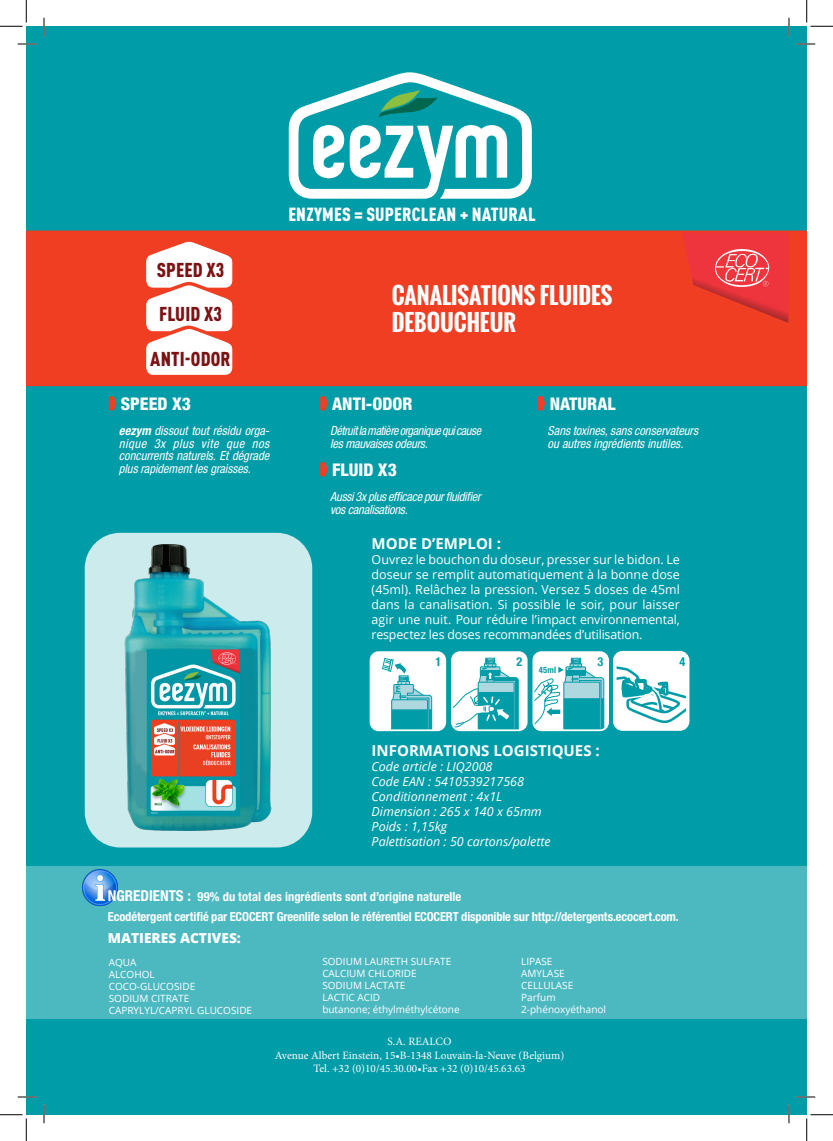
<style>
.page{position:relative;width:833px;height:1141px;background:#fff}
.page>*{position:absolute;margin:0;border:0;box-sizing:border-box;transform-origin:0 0}
.t1{font:700 22.5px/27px "Oswald";color:#fff}
.t2{font:900 condensed 19.75px "DIN Pro";letter-spacing:.01em;color:#7b1214}
.t3{font:900 condensed 18.75px "DIN Pro";letter-spacing:.01em;color:#fff}
.t4{font:800 condensed 17.5px "Helvetica Neue LT Std";color:#fff}
.t5{font:700 15px "Open Sans";color:#fff}
.t6{font:800 13.75px "Open Sans";color:#fff}
.t7{font:12.5px/15px "Open Sans";letter-spacing:-.015em;color:#fff;text-align:justify}
.t8{font:italic condensed 12.5px/12.5px "Helvetica Neue LT Std";letter-spacing:-.015em;color:#fff}
.t9{font:700 condensed 12.5px "Helvetica Neue LT Std";letter-spacing:-.01em;color:#fff}
.t10{font:italic 12.5px "Open Sans";color:#fff}
.t11{font:700 condensed 12.38px "Helvetica Neue LT Std";color:#009ca7}
.t12{font:11.25px "Minion Pro";color:#fff}
.t13{font:10px "Open Sans";color:#fff}
.t14{font:700 condensed 8.75px "Helvetica Neue LT Std";color:#009ca7}
.s1{font-weight:700}
.s2{font-size:15px}
</style>
<div class="page">
<div style="left:26px;top:26px;width:780px;height:1088px;background:#009ca7"></div>
<div style="left:26px;top:865px;width:780px;height:153px;background:#4cb9c1"></div>
<div style="left:26px;top:230px;width:780px;height:156px;background:#ef3e22"></div>
<img style="left:82px;top:869px;width:36px;height:36px">
<div style="left:85px;top:532px;width:227px;height:315px;background:#ccebed;border-radius:35px"></div>
<img style="left:124px;top:544px;width:148px;height:287px">
<div style="left:370px;top:652px;width:75px;height:78px;background:#fff;border-radius:8px"></div>
<svg style="left:382px;top:657px;width:50px;height:71px"></svg>
<div style="left:369px;top:651px;width:77px;height:80px;border:2px solid #fff;border-radius:8px"></div>
<div style="left:451px;top:652px;width:75px;height:78px;background:#fff;border-radius:8px"></div>
<svg style="left:454px;top:658px;width:64px;height:70px"></svg>
<div style="left:451px;top:651px;width:76px;height:80px;border:2px solid #fff;border-radius:8px"></div>
<div style="left:533px;top:652px;width:74px;height:78px;background:linear-gradient(to right,#fff,#fff);border-radius:8px"></div>
<svg style="left:535px;top:658px;width:69px;height:70px"></svg>
<div style="left:532px;top:651px;width:76px;height:80px;border:2px solid #fff;border-radius:8px"></div>
<svg style="left:617px;top:656px;width:67px;height:69px"></svg>
<div style="left:612px;top:651px;width:77px;height:79px;border:4px solid #fff;border-radius:8px"></div>
<svg style="left:288px;top:72px;width:243px;height:127px"></svg>
<svg style="left:681px;top:232px;width:106px;height:91px;background:#ec403e"></svg>
<svg style="left:109px;top:396px;width:7px;height:14px"></svg>
<svg style="left:320px;top:396px;width:7px;height:14px"></svg>
<svg style="left:320px;top:462px;width:7px;height:14px"></svg>
<svg style="left:537px;top:396px;width:8px;height:14px"></svg>
<svg style="left:146px;top:242px;width:86px;height:133px;background:#fce0dc"></svg>
<svg style="left:18px;top:43px;width:18px;height:2px"></svg>
<svg style="left:796px;top:43px;width:18px;height:2px"></svg>
<svg style="left:18px;top:1096px;width:18px;height:1px"></svg>
<svg style="left:796px;top:1096px;width:18px;height:1px"></svg>
<svg style="left:43px;top:18px;width:2px;height:18px"></svg>
<svg style="left:43px;top:1104px;width:2px;height:19px"></svg>
<svg style="left:788px;top:18px;width:1px;height:18px"></svg>
<svg style="left:787px;top:1104px;width:2px;height:19px"></svg>
<svg style="left:0;top:0;width:27px;height:27px"></svg>
<svg style="left:0;top:1114px;width:27px;height:26px"></svg>
<svg style="left:806px;top:0;width:26px;height:27px"></svg>
<svg style="left:806px;top:1114px;width:26px;height:26px"></svg>
<p class="t2" style="left:157px;top:255px;width:69px">SPEED X3</p>
<p class="t2" style="left:159px;top:299px;width:64px">FLUID X3</p>
<p class="t2" style="left:150px;top:343px;width:82px">ANTI-ODOR</p>
<p class="t4" style="left:121px;top:393px;width:72px">SPEED X3</p>
<p class="t8" style="left:119px;top:425px;width:152px;text-align:justify"><span class="s1">eezym</span> dissout tout résidu orga&shy;nique 3x plus vite que nos concurrents naturels. Et dégrade plus rapidement les graisses.</p>
<p class="t3" style="left:288px;top:199px;width:249px">ENZYMES = SUPERCLEAN + NATURAL</p>
<p class="t1" style="left:391px;top:282px;width:222px">CANALISATIONS FLUIDES<br>DEBOUCHEUR</p>
<p class="t4" style="left:332px;top:393px;width:82px">ANTI-ODOR</p>
<p class="t8" style="left:330px;top:425px;width:152px">Détruit la matière organique qui cause les mauvaises odeurs.</p>
<p class="t4" style="left:332px;top:459px;width:66px">FLUID X3</p>
<p class="t8" style="left:330px;top:491px;width:152px">Aussi 3x plus efficace pour fluidifier vos canalisations.</p>
<p class="t4" style="left:549px;top:393px;width:67px">NATURAL</p>
<p class="t8" style="left:547px;top:425px;width:152px">Sans toxines, sans conservateurs ou autres ingrédients inutiles.</p>
<p class="t5" style="left:371px;top:533px;width:131px">MODE D’EMPLOI :</p>
<p class="t7" style="left:371px;top:551px;width:309px">Ouvrez le bouchon du doseur, presser sur le bidon. Le doseur se remplit automatiquement à la bonne dose (45ml). Relâchez la pression. Versez 5 doses de 45ml dans la canalisation. Si possible le soir, pour laisser agir une nuit. Pour réduire l’impact environnemental, respectez les doses recommandées d’utilisation.</p>
<p class="t11" style="left:435px;top:654px;width:7px">1</p>
<p class="t11" style="left:516px;top:654px;width:7px">2</p>
<p class="t14" style="left:538px;top:664px;width:19px">45ml</p>
<p class="t11" style="left:597px;top:654px;width:7px">3</p>
<p class="t11" style="left:679px;top:653px;width:7px">4</p>
<p class="t5" style="left:371px;top:740px;width:229px">INFORMATIONS LOGISTIQUES :</p>
<p class="t10" style="left:371px;top:758px;width:122px">Code article : LIQ2008</p>
<p class="t10" style="left:371px;top:773px;width:154px">Code EAN : 5410539217568</p>
<p class="t10" style="left:371px;top:788px;width:132px">Conditionnement : 4x1L</p>
<p class="t10" style="left:371px;top:803px;width:172px">Dimension : 265 x 140 x 65mm</p>
<p class="t10" style="left:371px;top:818px;width:77px">Poids : 1,15kg</p>
<p class="t10" style="left:371px;top:833px;width:180px">Palettisation : 50 cartons/palette</p>
<p class="t9" style="left:108px;top:888px;width:355px"><span class="s2">NGREDIENTS :</span> 99% du total des ingrédients sont d’origine naturelle</p>
<p class="t9" style="left:108px;top:908px;width:572px">Ecodétergent certifié par ECOCERT Greenlife selon le référentiel ECOCERT disponible sur http://detergents.ecocert.com.</p>
<p class="t6" style="left:108px;top:927px;width:134px">MATIERES ACTIVES:</p>
<p class="t13" style="left:109px;top:955px;width:29px">AQUA</p>
<p class="t13" style="left:109px;top:967px;width:47px">ALCOHOL</p>
<p class="t13" style="left:109px;top:979px;width:88px">COCO-GLUCOSIDE</p>
<p class="t13" style="left:109px;top:991px;width:82px">SODIUM CITRATE</p>
<p class="t13" style="left:109px;top:1003px;width:145px">CAPRYLYL/CAPRYL GLUCOSIDE</p>
<p class="t13" style="left:322px;top:954px;width:130px">SODIUM LAURETH SULFATE</p>
<p class="t13" style="left:322px;top:966px;width:96px">CALCIUM CHLORIDE</p>
<p class="t13" style="left:322px;top:978px;width:85px">SODIUM LACTATE</p>
<p class="t13" style="left:322px;top:990px;width:59px">LACTIC ACID</p>
<p class="t13" style="left:322px;top:1002px;width:139px">butanone; éthylméthylcétone</p>
<p class="t13" style="left:521px;top:954px;width:33px">LIPASE</p>
<p class="t13" style="left:521px;top:966px;width:45px">AMYLASE</p>
<p class="t13" style="left:521px;top:978px;width:54px">CELLULASE</p>
<p class="t13" style="left:521px;top:990px;width:36px">Parfum</p>
<p class="t13" style="left:521px;top:1002px;width:86px">2-phénoxyéthanol</p>
<p class="t12" style="left:387px;top:1034px;width:65px">S.A. REALCO</p>
<p class="t12" style="left:275px;top:1047px;width:291px">Avenue Albert Einstein, 15•B-1348 Louvain-la-Neuve (Belgium)</p>
<p class="t12" style="left:313px;top:1061px;width:213px">Tel. +32 (0)10/45.30.00•Fax +32 (0)10/45.63.63</p>
</div>
